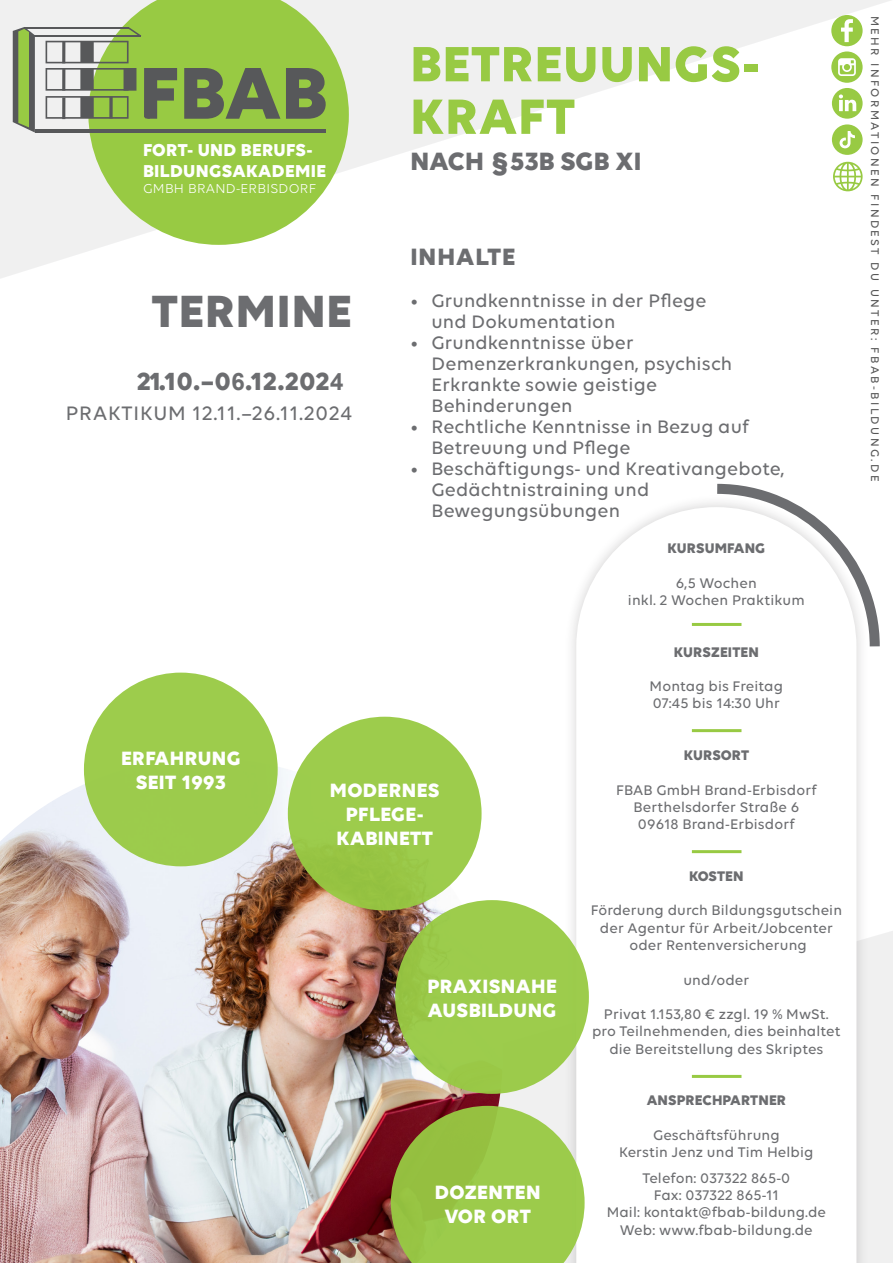
<style>
.page{position:relative;width:893px;height:1263px;background:#fff}
.page>*{position:absolute;margin:0;border:0;box-sizing:border-box;transform-origin:0 0}
.t1{font:700 53.4px/52.5px "Volte";letter-spacing:.02em;color:#98ca43}
.t2{font:700 48.75px "Volte";letter-spacing:.02em;color:#6c6d70}
.t3{font:700 27px "Volte";letter-spacing:.01em;color:#6c6d70}
.t4{font:700 26.85px "Volte";letter-spacing:.02em;color:#6c6d70}
.t5{font:700 25.5px "Volte";letter-spacing:.04em;color:#6c6d70}
.t6{font:500 21px "Volte";letter-spacing:.04em;color:#6c6d70}
.t7{font:700 20.85px/24px "Volte";letter-spacing:.02em;color:#fff;text-align:center}
.t8{font:500 19.5px/21px "Volte";letter-spacing:.01em;color:#6c6d70}
.t9{font:700 18.6px/20.2px "Volte";letter-spacing:.02em;color:#fff}
.t10{font:500 15px/17.2px "Volte";letter-spacing:.01em;color:#6c6d70;text-align:center}
.t11{font:700 15px "Volte";letter-spacing:.01em;color:#6c6d70}
.t12{font:13.95px "Volte";letter-spacing:.02em;color:#fff}
.t13{font:500 12px "Volte";letter-spacing:.2em;color:#575757}
.s1{font-size:26.7px}
.s2{font-family:"Arial";font-size:24px}
</style>
<div class="page">
<svg style="left:453px;top:931px;width:440px;height:332px;fill:#f0f0f0"></svg>
<svg style="left:0;top:0;width:891px;height:278px"></svg>
<img style="left:0;top:841px;width:453px;height:422px">
<svg style="left:88px;top:0;width:261px;height:245px;fill:#98ca43"></svg>
<hr style="left:32px;top:35px;width:108px;height:2px;background:#57585a">
<hr style="left:35px;top:129px;width:291px;height:4px;background:#57585a">
<hr style="left:24px;top:27px;width:105px;height:2px;background:#57585a">
<svg style="left:13px;top:27px;width:22px;height:106px;background:#7f955b"></svg>
<svg style="left:46px;top:27px;width:280px;height:93px;background:#8da85f"></svg>
<div style="left:288px;top:717px;width:194px;height:193px;background:#9dcc4c;border-radius:50%"></div>
<div style="left:84px;top:673px;width:194px;height:193px;background:#9ccc4c;border-radius:50%"></div>
<div style="left:563px;top:494px;width:306px;height:769px;background:#231f20;opacity:.2"></div>
<svg style="left:576px;top:507px;width:280px;height:756px"></svg>
<hr style="left:692px;top:623px;width:49px;height:3px;background:#98ca43">
<hr style="left:692px;top:729px;width:49px;height:3px;background:#98ca43">
<hr style="left:692px;top:850px;width:49px;height:3px;background:#98ca43">
<hr style="left:692px;top:1075px;width:49px;height:3px;background:#98ca43">
<svg style="left:707px;top:483px;width:173px;height:173px"></svg>
<svg style="left:391px;top:1106px;width:194px;height:157px;background:#9ebd52"></svg>
<div style="left:395px;top:900px;width:194px;height:194px;background:#9dcc4c;border-radius:50%"></div>
<svg style="left:833px;top:162px;width:30px;height:29px"></svg>
<svg style="left:831px;top:15px;width:32px;height:140px"></svg>
<p class="t9" style="left:143px;top:140px;width:184px">FORT- UND BERUFS-<br>BILDUNGSAKADEMIE</p>
<p class="t12" style="left:143px;top:180px;width:175px">GMBH BRAND-ERBISDORF</p>
<h2 class="t2" style="left:152px;top:281px;width:201px">TERMINE</h2>
<h3 class="t4" style="left:137px;top:365px;width:208px"><span class="s1">21</span>.10.–0<span class="s2">6</span>.12.202<span class="s2">4</span></h3>
<h3 class="t6" style="left:66px;top:401px;width:288px">PRAKTIKUM 12.11.–26.11.2024</h3>
<h1 class="t1" style="left:410px;top:36px;width:351px">BETREUUNGS-<br>KRAFT</h1>
<h3 class="t3" style="left:410px;top:145px;width:233px">NACH §53B SGB XI</h3>
<h3 class="t5" style="left:410px;top:241px;width:106px">INHALTE</h3>
<h3 class="t8" style="left:431px;top:289px;width:277px;text-indent:-21px">• Grundkenntnisse in der Pflege und Dokumentation</h3>
<h3 class="t8" style="left:432px;top:331px;width:302px;text-indent:-21px">• Grundkenntnisse über<br>Demenzerkrankungen, psychisch<br>Erkrankte sowie geistige<br>Behinderungen</h3>
<h3 class="t8" style="left:431px;top:415px;width:319px;text-indent:-21px">• Rechtliche Kenntnisse in Bezug auf<br>Betreuung und Pflege</h3>
<h3 class="t8" style="left:431px;top:457px;width:355px;text-indent:-21px">• Beschäftigungs- und Kreativangebote,<br>Gedächtnistraining und<br>Bewegungsübungen</h3>
<p class="t11" style="left:667px;top:539px;width:99px">KURSUMFANG</p>
<p class="t10" style="left:628px;top:574px;width:178px">6,5 Wochen<br>inkl. 2 Wochen Praktikum</p>
<p class="t11" style="left:674px;top:643px;width:86px">KURSZEITEN</p>
<p class="t10" style="left:650px;top:677px;width:135px;text-align:left">Montag bis Freitag<br>07:45 bis 14:30 Uhr</p>
<h3 class="t7" style="left:121px;top:746px;width:121px">ERFAHRUNG<br>SEIT 1993</h3>
<h3 class="t7" style="left:330px;top:778px;width:111px">MODERNES<br>PFLEGE-<br>KABINETT</h3>
<h3 class="t7" style="left:427px;top:973px;width:131px;text-align:left">PRAXISNAHE<br>AUSBILDUNG</h3>
<h3 class="t7" style="left:435px;top:1179px;width:107px">DOZENTEN<br>VOR ORT</h3>
<p class="t11" style="left:684px;top:746px;width:67px">KURSORT</p>
<p class="t10" style="left:616px;top:781px;width:202px">FBAB GmbH Brand-Erbisdorf<br>Berthelsdorfer Straße 6<br>09618 Brand-Erbisdorf</p>
<p class="t11" style="left:689px;top:867px;width:56px">KOSTEN</p>
<p class="t10" style="left:591px;top:902px;width:253px">Förderung durch Bildungsgutschein der Agentur für Arbeit/Jobcenter oder Rentenversicherung</p>
<p class="t10" style="left:683px;top:971px;width:67px">und/oder</p>
<p class="t10" style="left:592px;top:1005px;width:250px">Privat 1.153,80 € zzgl. 19 % MwSt. pro Teilnehmenden, dies beinhaltet die Bereitstellung des Skriptes</p>
<p class="t11" style="left:647px;top:1091px;width:141px">ANSPRECHPARTNER</p>
<p class="t10" style="left:619px;top:1126px;width:196px">Geschäftsführung<br>Kerstin Jenz und Tim Helbig</p>
<p class="t10" style="left:607px;top:1169px;width:221px">Telefon: 037322 865-0<br>Fax: 037322 865-11<br>Mail: kontakt@fbab-bildung.de<br>Web: www.fbab-bildung.de</p>
<p class="t13" style="left:882px;top:16px;width:467px;rotate:90deg">MEHR INFORMATIONEN FINDEST DU UNTER: FBAB-BILDUNG.DE</p>
</div>
